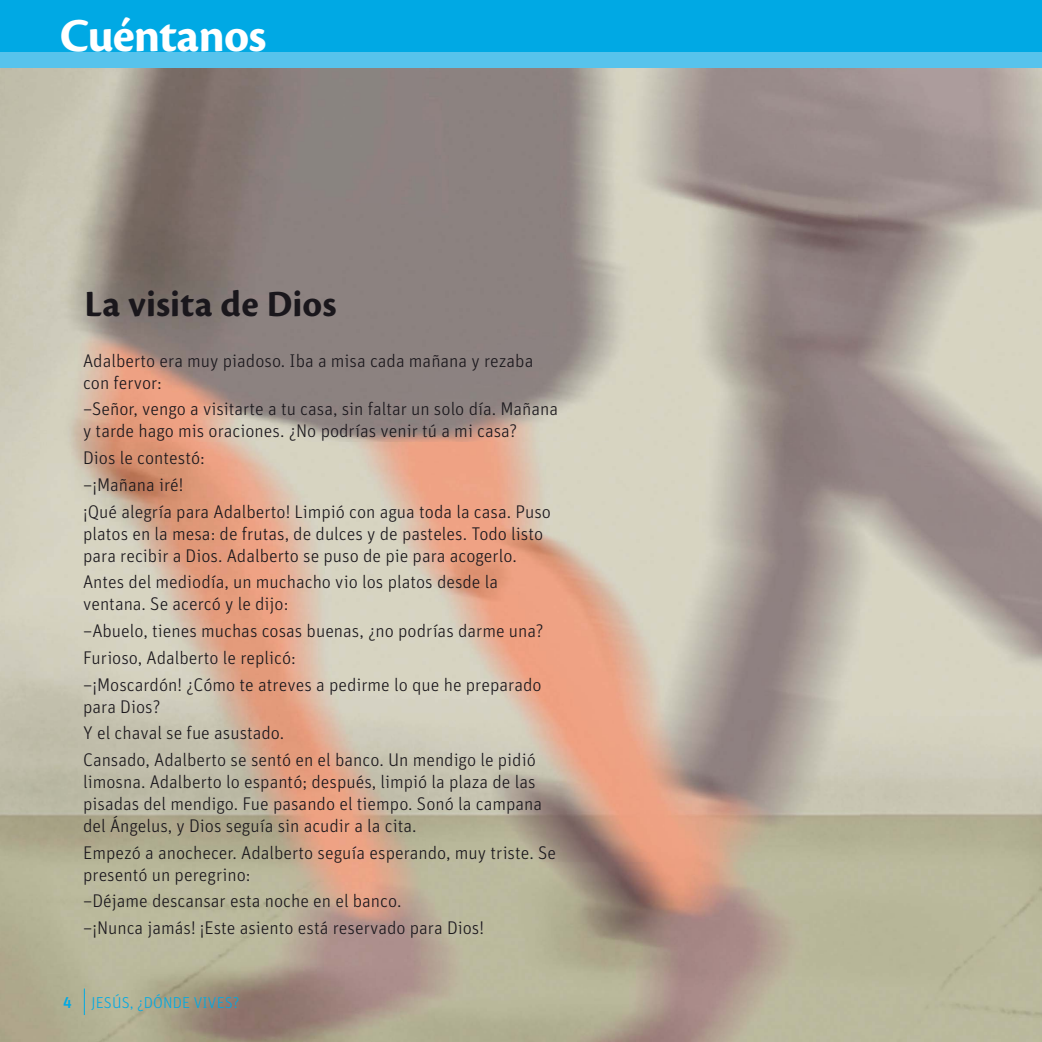
<style>
.page{position:relative;width:1042px;height:1042px;background:#fff}
.page>*{position:absolute;margin:0;border:0;box-sizing:border-box;transform-origin:0 0}
.t1{font:700 49px "Cronos Pro";letter-spacing:-.02em;color:#fff}
.t2{font:700 38.5px "Cronos Pro";color:#1a171c}
.t3{font:300 18.38px/21.9px "Unit Pro";color:#1a171c}
.t4{font:300 15.75px "Unit Pro";letter-spacing:.01em;color:#00a9e4}
.s1{font-weight:500}
</style>
<div class="page">
<img style="left:0;top:68px;width:1042px;height:974px">
<div style="left:0;top:39px;width:1042px;height:29px;background:#57c3ec"></div>
<div style="left:0;top:0;width:1042px;height:52px;background:#00a9e4"></div>
<svg style="left:84px;top:988px;width:1px;height:27px"></svg>
<h1 class="t1" style="left:60px;top:17px;width:208px">Cuéntanos</h1>
<h2 class="t2" style="left:84px;top:290px;width:254px">La visita de Dios</h2>
<p class="t3" style="left:83px;top:351px;width:452px">Adalberto era muy piadoso. Iba a misa cada mañana y rezaba con fervor:</p>
<p class="t3" style="left:83px;top:400px;width:476px">–Señor, vengo a visitarte a tu casa, sin faltar un solo día. Mañana y tarde hago mis oraciones. ¿No podrías venir tú a mi casa?</p>
<p class="t3" style="left:83px;top:446px;width:469px;line-height:26.8px">Dios le contestó:<br>–¡Mañana iré!<br>¡Qué alegría para Adalberto! Limpió con agua toda la casa. Puso</p>
<p class="t3" style="left:83px;top:524px;width:462px">platos en la mesa: de frutas, de dulces y de pasteles. Todo listo para recibir a Dios. Adalberto se puso de pie para acogerlo.</p>
<p class="t3" style="left:83px;top:573px;width:416px">Antes del mediodía, un muchacho vio los platos desde la ventana. Se acercó y le dijo:</p>
<p class="t3" style="left:83px;top:619px;width:462px;line-height:26.8px">–Abuelo, tienes muchas cosas buenas, ¿no podrías darme una?<br>Furioso, Adalberto le replicó:<br>–¡Moscardón! ¿Cómo te atreves a pedirme lo que he preparado</p>
<p class="t3" style="left:83px;top:694px;width:454px;line-height:26.8px">para Dios?<br>Y el chaval se fue asustado.<br>Cansado, Adalberto se sentó en el banco. Un mendigo le pidió</p>
<p class="t3" style="left:83px;top:772px;width:460px">limosna. Adalberto lo espantó; después, limpió la plaza de las pisadas del mendigo. Fue pasando el tiempo. Sonó la campana del Ángelus, y Dios seguía sin acudir a la cita.</p>
<p class="t3" style="left:83px;top:843px;width:475px">Empezó a anochecer. Adalberto seguía esperando, muy triste. Se presentó un peregrino:</p>
<p class="t3" style="left:83px;top:889px;width:402px;line-height:26.8px">–Déjame descansar esta noche en el banco.<br>–¡Nunca jamás! ¡Este asiento está reservado para Dios!</p>
<p class="t4" style="left:63px;top:997px;width:178px"><span class="s1">4</span> JESÚS, ¿DÓNDE VIVES?</p>
</div>
